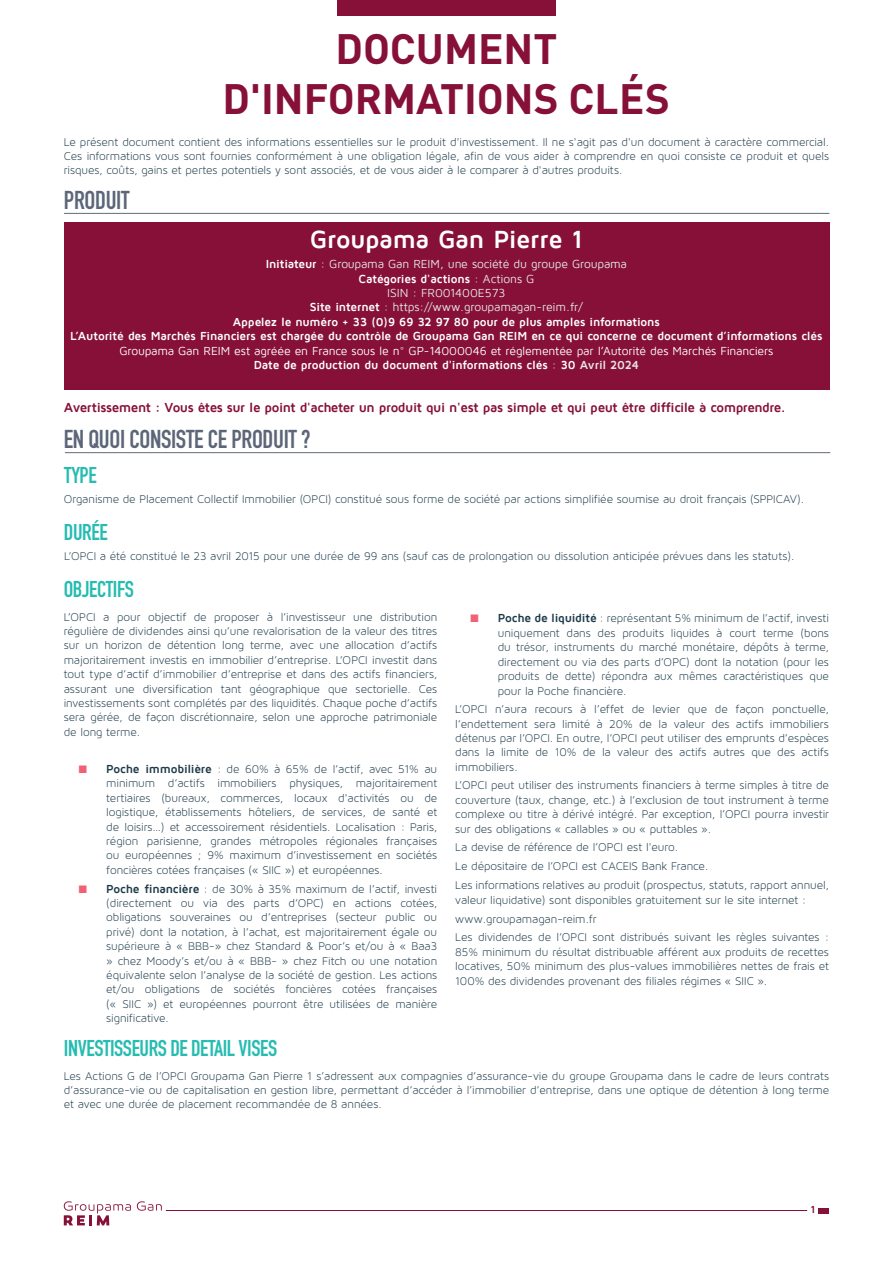
<style>
.page{position:relative;width:893px;height:1263px;background:#fff}
.page>*{position:absolute;margin:0;border:0;box-sizing:border-box;transform-origin:0 0}
.t1{font:700 42px/50.4px "DIN Pro";color:#861037;text-align:center}
.t2{font:700 25.5px "DIN Condensed";letter-spacing:-.01em;color:#5d6678}
.t3{font:700 25.5px "Maven Pro";letter-spacing:-.015em;color:#fff}
.t4{font:700 22.5px "DIN Condensed";letter-spacing:-.02em;color:#25bcb1}
.t5{font:15px "Maven Pro";color:#f06175}
.t6{font:700 13.5px "Maven Pro";letter-spacing:-.035em;color:#861037}
.t7{font:12px/14.4px "Maven Pro Light 300";letter-spacing:-.005em;color:#1d3a49;text-align:justify}
.t8{font:700 12px/14.4px "Maven Pro";letter-spacing:-.015em;color:#fff;text-align:center}
.t9{font:12px/14.4px "Maven Pro";letter-spacing:-.01em;color:#fff;text-align:center}
.t10{font:700 10.5px "Maven Pro";color:#861037}
.s1{font-weight:400;color:#e6e7e9}
.s2{font-weight:700}
.s3{color:#e6e7e9}
.s4{font-weight:700;color:#e6e7e9}
.s5{font-family:"Maven Pro";font-weight:700}
</style>
<div class="page">
<hr style="left:64px;top:213px;width:765px;height:1px;background:#61697d">
<div style="left:64px;top:222px;width:765px;height:167px;background:#861037"></div>
<hr style="left:65px;top:452px;width:765px;height:1px;background:#61697d">
<div style="left:337px;top:0;width:219px;height:16px;background:#861037"></div>
<svg style="left:137px;top:1201px;width:25px;height:10px"></svg>
<svg style="left:64px;top:1201px;width:67px;height:24px"></svg>
<div style="left:818px;top:1208px;width:11px;height:5px;background:#861037"></div>
<hr style="left:166px;top:1210px;width:641px;height:1px;background:#861037">
<h1 class="t1" style="left:222px;top:19px;width:449px">DOCUMENT<br>D'INFORMATIONS CLÉS</h1>
<p class="t7" style="left:64px;top:134px;width:767px">Le présent document contient des informations essentielles sur le produit d'investissement. Il ne s'agit pas d'un document à caractère commercial.<br>Ces informations vous sont fournies conformément à une obligation légale, afin de vous aider à comprendre en quoi consiste ce produit et quels risques, coûts, gains et pertes potentiels y sont associés, et de vous aider à le comparer à d'autres produits.</p>
<h2 class="t2" style="left:64px;top:183px;width:67px">PRODUIT</h2>
<h2 class="t3" style="left:310px;top:225px;width:275px">Groupama Gan Pierre 1</h2>
<p class="t8" style="left:70px;top:257px;width:754px">Initiateur <span class="s1">: Groupama Gan REIM, une société du groupe Groupama<br></span>Catégories d'actions <span class="s1">: Actions G<br>ISIN : FR001400E573<br></span>Site internet <span class="s1">: https://www.groupamagan-reim.fr/<br></span>Appelez le numéro + 33 (0)9 69 32 97 80 pour de plus amples informations<br>L’Autorité des Marchés Financiers est chargée du contrôle de Groupama Gan REIM en ce qui concerne ce document d’informations clés</p>
<p class="t9" style="left:119px;top:343px;width:655px">Groupama Gan REIM est agréée en France sous le n° GP-14000046 et réglementée par l’Autorité des Marchés Financiers<br><span class="s2">Date de production du document d'informations clés</span> <span class="s3">:</span> <span class="s2">30</span> <span class="s4">Avril 2024</span></p>
<p class="t6" style="left:64px;top:400px;width:724px">Avertissement : Vous êtes sur le point d'acheter un produit qui n'est pas simple et qui peut être difficile à comprendre.</p>
<h2 class="t2" style="left:64px;top:422px;width:248px">EN QUOI CONSISTE CE PRODUIT ?</h2>
<h3 class="t4" style="left:64px;top:460px;width:34px">TYPE</h3>
<p class="t7" style="left:64px;top:491px;width:742px">Organisme de Placement Collectif Immobilier (OPCI) constitué sous forme de société par actions simplifiée soumise au droit français (SPPICAV).</p>
<h3 class="t4" style="left:64px;top:516px;width:45px">DURÉE</h3>
<p class="t7" style="left:64px;top:548px;width:732px">L’OPCI a été constitué le 23 avril 2015 pour une durée de 99 ans (sauf cas de prolongation ou dissolution anticipée prévues dans les statuts).</p>
<h3 class="t4" style="left:64px;top:574px;width:72px">OBJECTIFS</h3>
<p class="t7" style="left:64px;top:609px;width:375px">L’OPCI a pour objectif de proposer à l’investisseur une distribution régulière de dividendes ainsi qu’une revalorisation de la valeur des titres sur un horizon de détention long terme, avec une allocation d’actifs majoritairement investis en immobilier d’entreprise. L’OPCI investit dans tout type d’actif d’immobilier d’entreprise et dans des actifs financiers, assurant une diversification tant géographique que sectorielle. Ces investissements sont complétés par des liquidités. Chaque poche d’actifs sera gérée, de façon discrétionnaire, selon une approche patrimoniale de long terme.</p>
<p class="t5" style="left:79px;top:760px;width:9px">Ñ</p>
<p class="t7" style="left:106px;top:762px;width:332px"><span class="s5">Poche immobilière</span> : de 60% à 65% de l’actif, avec 51% au minimum d’actifs immobiliers physiques, majoritairement tertiaires (bureaux, commerces, locaux d'activités ou de logistique, établissements hôteliers, de services, de santé et de loisirs…) et accessoirement résidentiels. Localisation : Paris, région parisienne, grandes métropoles régionales françaises ou européennes ; 9% maximum d’investissement en sociétés foncières cotées françaises (« SIIC ») et européennes.</p>
<p class="t5" style="left:79px;top:880px;width:9px">Ñ</p>
<p class="t7" style="left:106px;top:881px;width:332px"><span class="s5">Poche financière</span> : de 30% à 35% maximum de l’actif, investi (directement ou via des parts d’OPC) en actions cotées, obligations souveraines ou d’entreprises (secteur public ou privé) dont la notation, à l’achat, est majoritairement égale ou supérieure à « BBB-» chez Standard &amp; Poor’s et/ou à « Baa3 » chez Moody’s et/ou à « BBB- » chez Fitch ou une notation équivalente selon l’analyse de la société de gestion. Les actions et/ou obligations de sociétés foncières cotées françaises (« SIIC ») et européennes pourront être utilisées de manière significative.</p>
<p class="t5" style="left:471px;top:610px;width:9px">Ñ</p>
<p class="t7" style="left:498px;top:611px;width:333px"><span class="s5">Poche de liquidité</span> : représentant 5% minimum de l’actif, investi uniquement dans des produits liquides à court terme (bons du trésor, instruments du marché monétaire, dépôts à terme, directement ou via des parts d’OPC) dont la notation (pour les produits de dette) répondra aux mêmes caractéristiques que pour la Poche financière.</p>
<p class="t7" style="left:455px;top:702px;width:375px">L’OPCI n’aura recours à l’effet de levier que de façon ponctuelle, l’endettement sera limité à 20% de la valeur des actifs immobiliers détenus par l’OPCI. En outre, l’OPCI peut utiliser des emprunts d’espèces dans la limite de 10% de la valeur des actifs autres que des actifs immobiliers.</p>
<p class="t7" style="left:455px;top:778px;width:375px">L’OPCI peut utiliser des instruments financiers à terme simples à titre de couverture (taux, change, etc.) à l’exclusion de tout instrument à terme complexe ou titre à dérivé intégré. Par exception, l’OPCI pourra investir sur des obligations « callables » ou « puttables ».</p>
<p class="t7" style="left:455px;top:838px;width:375px;line-height:18.9px;text-align:left">La devise de référence de l’OPCI est l'euro.<br>Le dépositaire de l’OPCI est CACEIS Bank France.<br>Les informations relatives au produit (prospectus, statuts, rapport annuel,</p>
<p class="t7" style="left:455px;top:891px;width:375px;line-height:18.6px;text-align:left">valeur liquidative) sont disponibles gratuitement sur le site internet : www.groupamagan-reim.fr<br>Les dividendes de l’OPCI sont distribués suivant les règles suivantes :</p>
<p class="t7" style="left:455px;top:945px;width:375px">85% minimum du résultat distribuable afférent aux produits de recettes locatives, 50% minimum des plus-values immobilières nettes de frais et 100% des dividendes provenant des filiales régimes « SIIC ».</p>
<h3 class="t4" style="left:64px;top:1033px;width:215px">INVESTISSEURS DE DETAIL VISES</h3>
<p class="t7" style="left:64px;top:1068px;width:767px">Les Actions G de l’OPCI Groupama Gan Pierre 1 s’adressent aux compagnies d’assurance-vie du groupe Groupama dans le cadre de leurs contrats d’assurance-vie ou de capitalisation en gestion libre, permettant d’accéder à l’immobilier d’entreprise, dans une optique de détention à long terme et avec une durée de placement recommandée de 8 années.</p>
<p class="t10" style="left:810px;top:1204px;width:7px">1</p>
</div>
